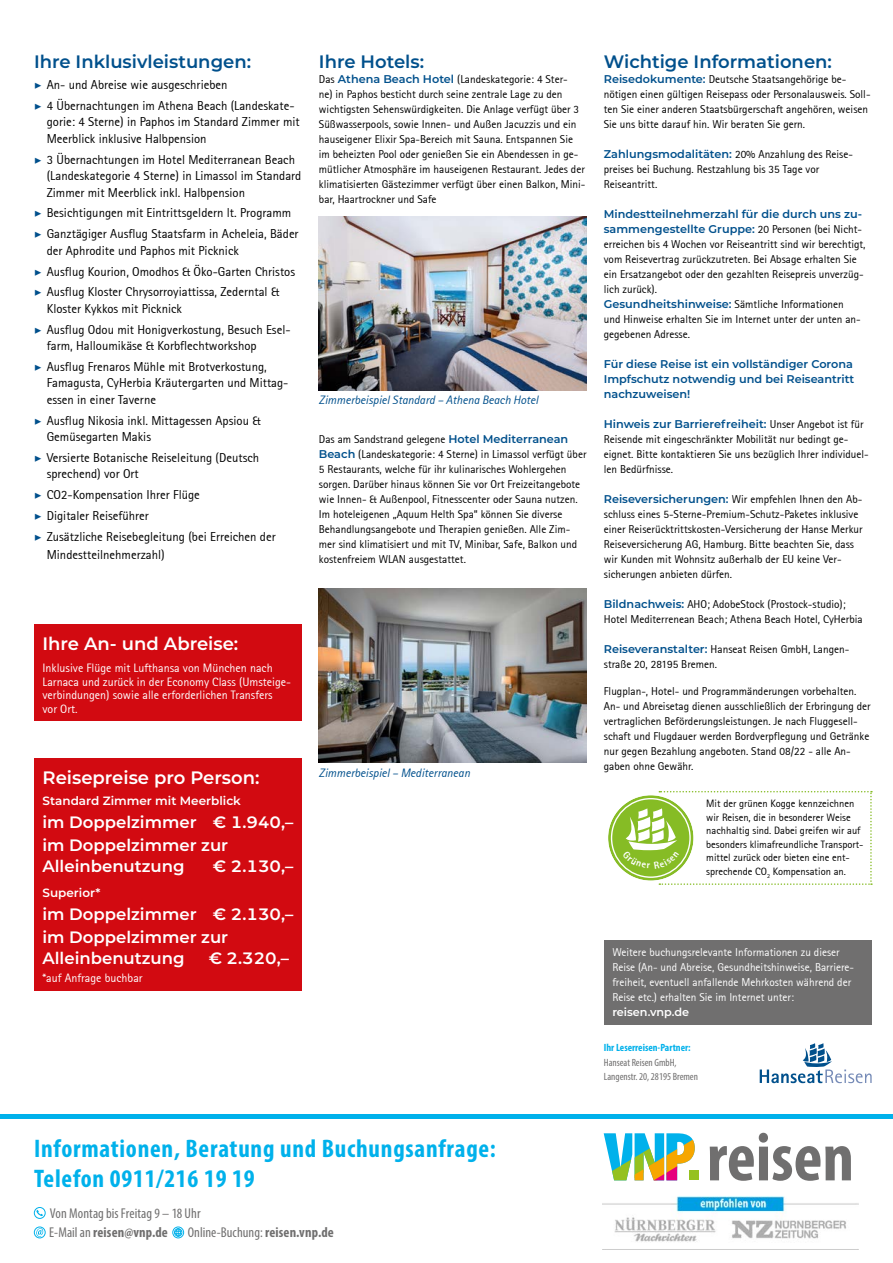
<style>
.page{position:relative;width:893px;height:1263px;background:#fff}
.page>*{position:absolute;margin:0;border:0;box-sizing:border-box;transform-origin:0 0}
.t1{font:700 condensed 25.5px/30.6px "Myriad Pro";letter-spacing:.03em;color:#00b1eb}
.t2{font:600 18px "Montserrat";color:#00508c}
.t3{font:600 18px "Montserrat";color:#fff}
.t4{font:600 16.5px/23.1px "Montserrat";color:#fff}
.t5{font:condensed 14.25px/19.5px "Myriad Pro";letter-spacing:.005em;color:#706f6f}
.t6{font:12.75px/20.7px "Rotis Sans Serif";color:#000}
.t7{font:12px/13.5px "Rotis Sans Serif";color:#fff}
.t8{font:italic 12px "Rotis Sans Serif";color:#00508c}
.t9{font:600 12px "Montserrat";color:#fff}
.t10{font:11.25px/15px "Rotis Sans Serif";color:#000}
.t11{font:600 11.25px/15px "Montserrat";color:#00508c}
.t12{font:11.25px/15px "Rotis Sans Serif";color:#fff}
.t13{font:600 11.25px "Montserrat";color:#fff}
.t14{font:10.5px/13.5px "Rotis Sans Serif";color:#000}
.t15{font:condensed 10.5px/14.4px "Myriad Pro";color:#706f6f}
.t16{font:700 condensed 10.5px "Myriad Pro";color:#00b1eb}
.s1{font-family:"Minion Pro";font-weight:700;font-style:italic;color:#00508c}
.s2{font-family:"Montserrat";font-weight:600;color:#00508c}
.s3{font-family:"Rotis Sans Serif";font-weight:400;color:#000}
.s4{font-weight:700}
</style>
<div class="page">
<svg style="left:760px;top:1043px;width:112px;height:40px"></svg>
<div style="left:604px;top:940px;width:268px;height:85px;background:#706f6f"></div>
<hr style="left:0;top:1114px;width:893px;height:4px;background:#00b1eb">
<svg style="left:36px;top:1210px;width:7px;height:6px"></svg>
<div style="left:34px;top:1207px;width:11px;height:12px;border:1px solid #00b1eb;border-radius:50%"></div>
<svg style="left:36px;top:1229px;width:7px;height:7px"></svg>
<div style="left:34px;top:1227px;width:11px;height:11px;border:1px solid #00b1eb;border-radius:50%"></div>
<div style="left:172px;top:1227px;width:12px;height:11px;border:1px solid #00b1eb;border-radius:50%"></div>
<div style="left:174px;top:1228px;width:8px;height:8px;border:1px solid #00b1eb;border-radius:50%"></div>
<div style="left:176px;top:1228px;width:5px;height:8px;border:1px solid #00b1eb;border-radius:50%"></div>
<svg style="left:175px;top:1229px;width:7px;height:7px"></svg>
<svg style="left:710px;top:1133px;width:141px;height:48px"></svg>
<div style="left:689px;top:1170px;width:9px;height:10px;background:#95c11f"></div>
<svg style="left:604px;top:1133px;width:91px;height:47px"></svg>
<img style="left:602px;top:1196px;width:257px;height:46px">
<div style="left:34px;top:758px;width:268px;height:232px;background:#d20a11"></div>
<div style="left:34px;top:624px;width:268px;height:97px;background:#d20a11"></div>
<img style="left:319px;top:589px;width:268px;height:173px">
<img style="left:319px;top:217px;width:268px;height:173px">
<svg style="left:608px;top:795px;width:85px;height:86px"></svg>
<svg style="left:622px;top:791px;width:250px;height:94px"></svg>
<h2 class="t2" style="left:34px;top:49px;width:219px">Ihre Inklusivleistungen:</h2>
<p class="t6" style="left:34px;top:74px;width:262px"><span class="s1">▶</span> An- und Abreise wie ausgeschrieben<br><span class="s1">▶</span> 4 Übernachtungen im Athena Beach (Landeskate-</p>
<p class="t6" style="left:47px;top:114px;width:255px;line-height:16.5px">gorie: 4 Sterne) in Paphos im Standard Zimmer mit<br>Meerblick inklusive Halbpension</p>
<p class="t6" style="left:47px;top:151px;width:256px;line-height:16.5px;text-indent:-13px"><span class="s1">▶</span> 3 Übernachtungen im Hotel Mediterranean Beach (Landeskategorie 4 Sterne) in Limassol im Standard<br>Zimmer mit Meerblick inkl. Halbpension</p>
<p class="t6" style="left:34px;top:203px;width:266px"><span class="s1">▶</span> Besichtigungen mit Eintrittsgeldern lt. Programm <span class="s1">▶</span> Ganztägiger Ausflug Staatsfarm in Acheleia, Bäder</p>
<p class="t6" style="left:34px;top:240px;width:263px;text-indent:13px">der Aphrodite und Paphos mit Picknick<br><span class="s1">▶</span> Ausflug Kourion, Omodhos &amp; Öko-Garten Christos <span class="s1">▶</span> Ausflug Kloster Chrysorroyiattissa, Zederntal &amp;</p>
<p class="t6" style="left:34px;top:298px;width:258px;text-indent:13px">Kloster Kykkos mit Picknick<br><span class="s1">▶</span> Ausflug Odou mit Honigverkostung, Besuch Esel-</p>
<p class="t6" style="left:34px;top:335px;width:234px;text-align:center">farm, Halloumikäse &amp; Korbflechtworkshop<br><span class="s1">▶</span> Ausflug Frenaros Mühle mit Brotverkostung,</p>
<p class="t6" style="left:47px;top:375px;width:243px;line-height:16.5px">Famagusta, CyHerbia Kräutergarten und Mittag&shy;essen in einer Taverne</p>
<p class="t6" style="left:47px;top:412px;width:215px;line-height:16.5px;text-indent:-13px"><span class="s1">▶</span> Ausflug Nikosia inkl. Mittagessen Apsiou &amp;<br>Gemüsegarten Makis</p>
<p class="t6" style="left:47px;top:449px;width:214px;line-height:16.5px;text-indent:-13px"><span class="s1">▶</span> Versierte Botanische Reiseleitung (Deutsch sprechend) vor Ort</p>
<p class="t6" style="left:34px;top:484px;width:243px"><span class="s1">▶</span> CO2-Kompensation Ihrer Flüge<br><span class="s1">▶</span> Digitaler Reiseführer<br><span class="s1">▶</span> Zusätzliche Reisebegleitung (bei Erreichen der</p>
<p class="t6" style="left:47px;top:544px;width:120px">Mindestteilnehmerzahl)</p>
<h2 class="t3" style="left:43px;top:631px;width:197px">Ihre An- und Abreise:</h2>
<p class="t7" style="left:43px;top:661px;width:250px">Inklusive Flüge mit Lufthansa von München nach Larnaca und zurück in der Economy Class (Umsteige&shy;verbindungen) sowie alle erforderlichen Transfers<br>vor Ort.</p>
<h2 class="t3" style="left:43px;top:765px;width:219px">Reisepreise pro Person:</h2>
<p class="t9" style="left:43px;top:792px;width:200px">Standard Zimmer mit Meerblick</p>
<h3 class="t4" style="left:43px;top:810px;width:252px">im Doppelzimmer € 1.940,– im Doppelzimmer zur</h3>
<h3 class="t4" style="left:43px;top:854px;width:144px">Alleinbenutzung</h3>
<h3 class="t4" style="left:213px;top:854px;width:82px">€ 2.130,–</h3>
<p class="t9" style="left:43px;top:884px;width:59px">Superior*</p>
<h3 class="t4" style="left:43px;top:902px;width:252px">im Doppelzimmer € 2.130,– im Doppelzimmer zur</h3>
<h3 class="t4" style="left:43px;top:946px;width:144px">Alleinbenutzung</h3>
<h3 class="t4" style="left:209px;top:946px;width:82px">€ 2.320,–</h3>
<p class="t7" style="left:43px;top:971px;width:102px">*auf Anfrage buchbar</p>
<h2 class="t2" style="left:319px;top:49px;width:107px">Ihre Hotels:</h2>
<p class="t10" style="left:319px;top:72px;width:268px">Das <span class="s2">Athena Beach Hotel</span> (Landeskategorie: 4 Ster-<br>ne) in Paphos besticht durch seine zentrale Lage zu den wichtigsten Sehenswürdigkeiten. Die Anlage verfügt über 3<br>Süßwasserpools, sowie Innen- und Außen Jacuzzis und ein hauseigener Elixir Spa-Bereich mit Sauna. Entspannen Sie im beheizten Pool oder genießen Sie ein Abendessen in ge&shy;mütlicher Atmosphäre im hauseigenen Restaurant. Jedes der klimatisierten Gästezimmer verfügt über einen Balkon, Mini&shy;bar, Haartrockner und Safe</p>
<p class="t8" style="left:319px;top:393px;width:221px">Zimmerbeispiel Standard – Athena Beach Hotel</p>
<p class="t10" style="left:319px;top:432px;width:269px">Das am Sandstrand gelegene <span class="s2">Hotel Mediterranean Beach</span> (Landeskategorie: 4 Sterne) in Limassol verfügt über 5 Restaurants, welche für ihr kulinarisches Wohlergehen sorgen. Darüber hinaus können Sie vor Ort Freizeitangebote wie Innen- &amp; Außenpool, Fitnesscenter oder Sauna nutzen.<br>Im hoteleigenen „Aquum Helth Spa“ können Sie diverse Behandlungsangebote und Therapien genießen. Alle Zim&shy;mer sind klimatisiert und mit TV, Minibar, Safe, Balkon und kostenfreiem WLAN ausgestattet.</p>
<p class="t8" style="left:319px;top:766px;width:153px">Zimmerbeispiel – Mediterranean</p>
<h2 class="t2" style="left:604px;top:49px;width:230px">Wichtige Informationen:</h2>
<p class="t10" style="left:604px;top:72px;width:268px"><span class="s2">Reisedokumente:</span> Deutsche Staatsangehörige be&shy;nötigen einen gültigen Reisepass oder Personalausweis. Soll&shy;ten Sie einer anderen Staatsbürgerschaft angehören, weisen Sie uns bitte darauf hin. Wir beraten Sie gern.</p>
<p class="t10" style="left:604px;top:147px;width:251px"><span class="s2">Zahlungsmodalitäten:</span> 20% Anzahlung des Reise&shy;preises bei Buchung. Restzahlung bis 35 Tage vor<br>Reiseantritt.</p>
<p class="t11" style="left:604px;top:206px;width:260px">Mindestteilnehmerzahl für die durch uns zu&shy;sammengestellte Gruppe: <span class="s3">20 Personen (bei Nicht-</span></p>
<p class="t10" style="left:604px;top:237px;width:263px">erreichen bis 4 Wochen vor Reiseantritt sind wir berechtigt, vom Reisevertrag zurückzutreten. Bei Absage erhalten Sie ein Ersatzangebot oder den gezahlten Reisepreis unverzüg&shy;lich zurück).<br><span class="s2">Gesundheitshinweise:</span> Sämtliche Informationen<br>und Hinweise erhalten Sie im Internet unter der unten an&shy;gegebenen Adresse.</p>
<p class="t11" style="left:604px;top:356px;width:252px;text-align:justify">Für diese Reise ist ein vollständiger Corona Impfschutz notwendig und bei Reiseantritt nachzuweisen!</p>
<p class="t11" style="left:604px;top:416px;width:261px">Hinweis zur Barrierefreiheit: <span class="s3">Unser Angebot ist für</span></p>
<p class="t10" style="left:604px;top:432px;width:266px">Reisende mit eingeschränkter Mobilität nur bedingt ge&shy;eignet. Bitte kontaktieren Sie uns bezüglich Ihrer individuel&shy;len Bedürfnisse.</p>
<p class="t10" style="left:604px;top:492px;width:260px"><span class="s2">Reiseversicherungen:</span> Wir empfehlen Ihnen den Ab&shy;schluss eines 5-Sterne-Premium-Schutz-Paketes inklusive einer Reiserücktrittskosten-Versicherung der Hanse Merkur Reiseversicherung AG, Hamburg. Bitte beachten Sie, dass wir Kunden mit Wohnsitz außerhalb der EU keine Ver&shy;sicherungen anbieten dürfen.</p>
<p class="t10" style="left:604px;top:597px;width:260px"><span class="s2">Bildnachweis:</span> AHO; AdobeStock (Prostock-studio);<br>Hotel Mediterrenean Beach; Athena Beach Hotel, CyHerbia</p>
<p class="t10" style="left:604px;top:642px;width:247px"><span class="s2">Reiseveranstalter:</span> Hanseat Reisen GmbH, Langen&shy;straße 20, 28195 Bremen.</p>
<p class="t10" style="left:604px;top:684px;width:269px">Flugplan-, Hotel- und Programmänderungen vorbehalten.<br>An- und Abreisetag dienen ausschließlich der Erbringung der vertraglichen Beförderungsleistungen. Je nach Fluggesell&shy;schaft und Flugdauer werden Bordverpflegung und Getränke nur gegen Bezahlung angeboten. Stand 08/22 - alle An&shy;gaben ohne Gewähr.</p>
<p class="t14" style="left:706px;top:797px;width:159px">Mit der grünen Kogge kennzeichnen wir Reisen, die in besonderer Weise nachhaltig sind. Dabei greifen wir auf besonders klimafreundliche Transport&shy;mittel zurück oder bieten eine ent&shy;sprechende CO<sub>2</sub> Kompensation an.</p>
<p class="t12" style="left:612px;top:945px;width:243px">Weitere buchungsrelevante Informationen zu dieser Reise (An- und Abreise, Gesundheitshinweise, Barriere&shy;freiheit, eventuell anfallende Mehrkosten während der Reise etc.) erhalten Sie im Internet unter:</p>
<p class="t13" style="left:612px;top:1004px;width:78px">reisen.vnp.de</p>
<p class="t16" style="left:604px;top:1041px;width:88px">Ihr Leserreisen-Partner:</p>
<p class="t15" style="left:604px;top:1055px;width:96px">Hanseat Reisen GmbH,<br>Langenstr. 20, 28195 Bremen</p>
<h1 class="t1" style="left:34px;top:1132px;width:463px">Informationen, Beratung und Buchungsanfrage:<br>Telefon 0911/216 19 19</h1>
<p class="t5" style="left:49px;top:1203px;width:153px">Von Montag bis Freitag 9 – 18 Uhr<br>E-Mail an <span class="s4">reisen@vnp.de</span></p>
<p class="t5" style="left:188px;top:1223px;width:148px">Online-Buchung: <span class="s4">reisen.vnp.de</span></p>
</div>
